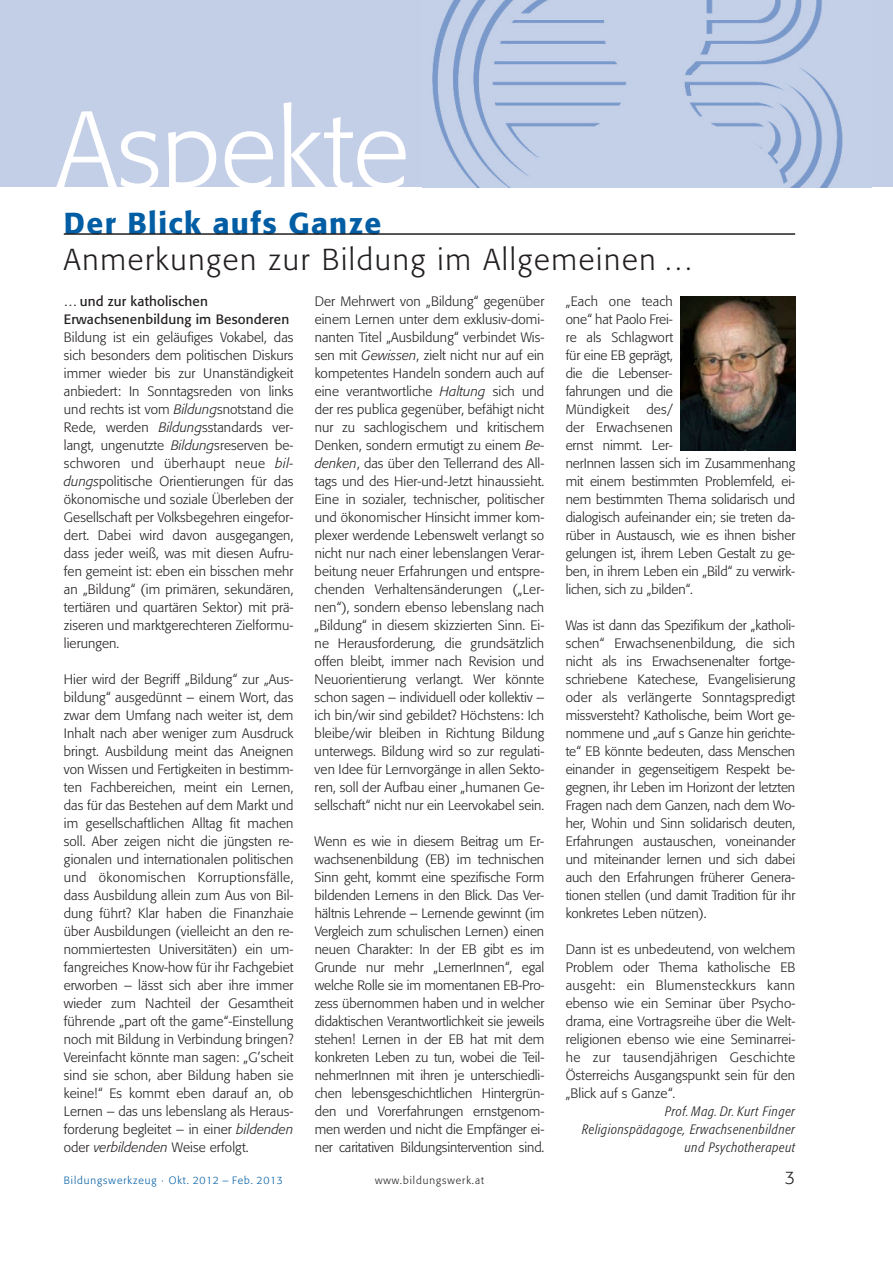
<style>
.page{position:relative;width:893px;height:1263px;background:#fff}
.page>*{position:absolute;margin:0;border:0;box-sizing:border-box;transform-origin:0 0}
.t1{font:300 108px "Formata";color:#fff}
.t2{font:300 30px "Formata";letter-spacing:.06em;color:#231f20}
.t3{font:500 30px "Formata";letter-spacing:.045em;color:#015da4}
.t4{font:300 18px "Formata";color:#231f20}
.t5{font:300 13.5px/18px "Formata";letter-spacing:-.005em;color:#231f20;text-align:justify}
.t6{font:italic 300 condensed 13.5px/18px "Formata";letter-spacing:.045em;color:#231f20;text-align:right}
.t7{font:13.5px/18px "Formata";letter-spacing:.01em;color:#231f20}
.t8{font:300 10.5px "Formata";letter-spacing:.09em;color:#015da4}
.t9{font:300 10.5px "Formata";letter-spacing:.095em;color:#231f20}
.s1{font-style:italic}
</style>
<div class="page">
<div style="left:0;top:0;width:893px;height:187px;background:#c3cee7"></div>
<img style="left:432px;top:0;width:411px;height:187px">
<img style="left:680px;top:296px;width:115px;height:154px">
<hr style="left:64px;top:233px;width:731px;height:2px;background:#231f20">
<h1 class="t1" style="left:56px;top:104px;width:355px">Aspekte</h1>
<h2 class="t3" style="left:64px;top:211px;width:319px">Der Blick aufs Ganze</h2>
<h2 class="t2" style="left:64px;top:247px;width:631px">Anmerkungen zur Bildung im Allgemeinen …</h2>
<p class="t5" style="left:315px;top:293px;width:231px">Der Mehrwert von „Bildung“ gegenüber einem Lernen unter dem exklusiv-domi&shy;nanten Titel „Ausbildung“ verbindet Wis&shy;sen mit <span class="s1">Gewissen</span>, zielt nicht nur auf ein kompetentes Handeln sondern auch auf eine verantwortliche <span class="s1">Haltung</span> sich und der res publica gegenüber, befähigt nicht nur zu sachlogischem und kritischem Denken, sondern ermutigt zu einem <span class="s1">Be&shy;denken</span>, das über den Tellerrand des All&shy;tags und des Hier-und-Jetzt hinaussieht.<br>Eine in sozialer, technischer, politischer und ökonomischer Hinsicht immer kom&shy;plexer werdende Lebenswelt verlangt so nicht nur nach einer lebenslangen Verar&shy;beitung neuer Erfahrungen und entspre&shy;chenden Verhaltensänderungen („Ler&shy;nen“), sondern ebenso lebenslang nach „Bildung“ in diesem skizzierten Sinn. Ei&shy;ne Herausforderung, die grundsätzlich offen bleibt, immer nach Revision und Neuorientierung verlangt. Wer könnte schon sagen – individuell oder kollektiv – ich bin/wir sind gebildet? Höchstens: Ich bleibe/wir bleiben in Richtung Bildung unterwegs. Bildung wird so zur regulati&shy;ven Idee für Lernvorgänge in allen Sekto&shy;ren, soll der Aufbau einer „humanen Ge&shy;sellschaft“ nicht nur ein Leervokabel sein.</p>
<p class="t5" style="left:315px;top:833px;width:231px">Wenn es wie in diesem Beitrag um Er&shy;wachsenenbildung (EB) im technischen Sinn geht, kommt eine spezifische Form bildenden Lernens in den Blick. Das Ver&shy;hältnis Lehrende – Lernende gewinnt (im Vergleich zum schulischen Lernen) einen neuen Charakter: In der EB gibt es im Grunde nur mehr „LernerInnen“, egal welche Rolle sie im momentanen EB-Pro&shy;zess übernommen haben und in welcher didaktischen Verantwortlichkeit sie jeweils stehen! Lernen in der EB hat mit dem konkreten Leben zu tun, wobei die Teil&shy;nehmerInnen mit ihren je unterschiedli&shy;chen lebensgeschichtlichen Hintergrün&shy;den und Vorerfahrungen ernstgenom&shy;men werden und nicht die Empfänger ei&shy;ner caritativen Bildungsintervention sind.</p>
<p class="t7" style="left:64px;top:293px;width:227px">… und zur katholischen<br>Erwachsenenbildung im Besonderen</p>
<p class="t5" style="left:64px;top:329px;width:231px">Bildung ist ein geläufiges Vokabel, das sich besonders dem politischen Diskurs immer wieder bis zur Unanständigkeit anbiedert: In Sonntagsreden von links und rechts ist vom <span class="s1">Bildung</span>snotstand die Rede, werden <span class="s1">Bildung</span>sstandards ver&shy;langt, ungenutzte <span class="s1">Bildung</span>sreserven be&shy;schworen und überhaupt neue <span class="s1">bil&shy;dungs</span>politische Orientierungen für das ökonomische und soziale Überleben der Gesellschaft per Volksbegehren eingefor&shy;dert. Dabei wird davon ausgegangen, dass jeder weiß, was mit diesen Aufru&shy;fen gemeint ist: eben ein bisschen mehr an „Bildung“ (im primären, sekundären, tertiären und quartären Sektor) mit prä&shy;ziseren und marktgerechteren Zielformu&shy;lierungen.</p>
<p class="t5" style="left:64px;top:671px;width:231px">Hier wird der Begriff „Bildung“ zur „Aus&shy;bildung“ ausgedünnt – einem Wort, das zwar dem Umfang nach weiter ist, dem Inhalt nach aber weniger zum Ausdruck bringt. Ausbildung meint das Aneignen von Wissen und Fertigkeiten in bestimm&shy;ten Fachbereichen, meint ein Lernen, das für das Bestehen auf dem Markt und im gesellschaftlichen Alltag fit machen soll. Aber zeigen nicht die jüngsten re&shy;gionalen und internationalen politischen und ökonomischen Korruptionsfälle, dass Ausbildung allein zum Aus von Bil&shy;dung führt? Klar haben die Finanzhaie über Ausbildungen (vielleicht an den re&shy;nommiertesten Universitäten) ein um&shy;fangreiches Know-how für ihr Fachgebiet erworben – lässt sich aber ihre immer wieder zum Nachteil der Gesamtheit führende „part oft the game“-Einstellung noch mit Bildung in Verbindung bringen?<br>Vereinfacht könnte man sagen: „G’scheit sind sie schon, aber Bildung haben sie keine!“ Es kommt eben darauf an, ob Lernen – das uns lebenslang als Heraus&shy;forderung begleitet – in einer <span class="s1">bildenden </span>oder <span class="s1">verbildenden</span> Weise erfolgt.</p>
<p class="t5" style="left:566px;top:293px;width:109px">„Each one teach one“ hat Paolo Frei&shy;re als Schlagwort für eine EB geprägt, die die Lebenser&shy;fahrungen und die Mündigkeit</p>
<p class="t5" style="left:566px;top:401px;width:231px;text-align:left;text-indent:81px">des/<br>der Erwachsenen<br>ernst nimmt. Ler-<br>nerInnen lassen sich im Zusammenhang mit einem bestimmten Problemfeld, ei&shy;nem bestimmten Thema solidarisch und dialogisch aufeinander ein; sie treten da&shy;rüber in Austausch, wie es ihnen bisher gelungen ist, ihrem Leben Gestalt zu ge&shy;ben, in ihrem Leben ein „Bild“ zu verwirk&shy;lichen, sich zu „bilden“.</p>
<p class="t5" style="left:566px;top:617px;width:231px">Was ist dann das Spezifikum der „katholi&shy;schen“ Erwachsenenbildung, die sich nicht als ins Erwachsenenalter fortge&shy;schriebene Katechese, Evangelisierung oder als verlängerte Sonntagspredigt missversteht? Katholische, beim Wort ge&shy;nommene und „auf s Ganze hin gerichte&shy;te“ EB könnte bedeuten, dass Menschen einander in gegenseitigem Respekt be&shy;gegnen, ihr Leben im Horizont der letzten Fragen nach dem Ganzen, nach dem Wo&shy;her, Wohin und Sinn solidarisch deuten, Erfahrungen austauschen, voneinander und miteinander lernen und sich dabei auch den Erfahrungen früherer Genera&shy;tionen stellen (und damit Tradition für ihr konkretes Leben nützen).</p>
<p class="t5" style="left:566px;top:941px;width:231px">Dann ist es unbedeutend, von welchem Problem oder Thema katholische EB ausgeht: ein Blumensteckkurs kann ebenso wie ein Seminar über Psycho&shy;drama, eine Vortragsreihe über die Welt&shy;religionen ebenso wie eine Seminarrei&shy;he zur tausendjährigen Geschichte Österreichs Ausgangspunkt sein für den „Blick auf s Ganze“.</p>
<p class="t6" style="left:582px;top:1103px;width:215px">Prof. Mag. Dr. Kurt Finger<br>Religionspädagoge, Erwachsenenbildner und Psychotherapeut</p>
<p class="t8" style="left:64px;top:1176px;width:220px">Bildungswerkzeug · Okt. 2012 – Feb. 2013</p>
<p class="t9" style="left:375px;top:1176px;width:110px">www.bildungswerk.at</p>
<h3 class="t4" style="left:785px;top:1170px;width:12px">3</h3>
</div>
